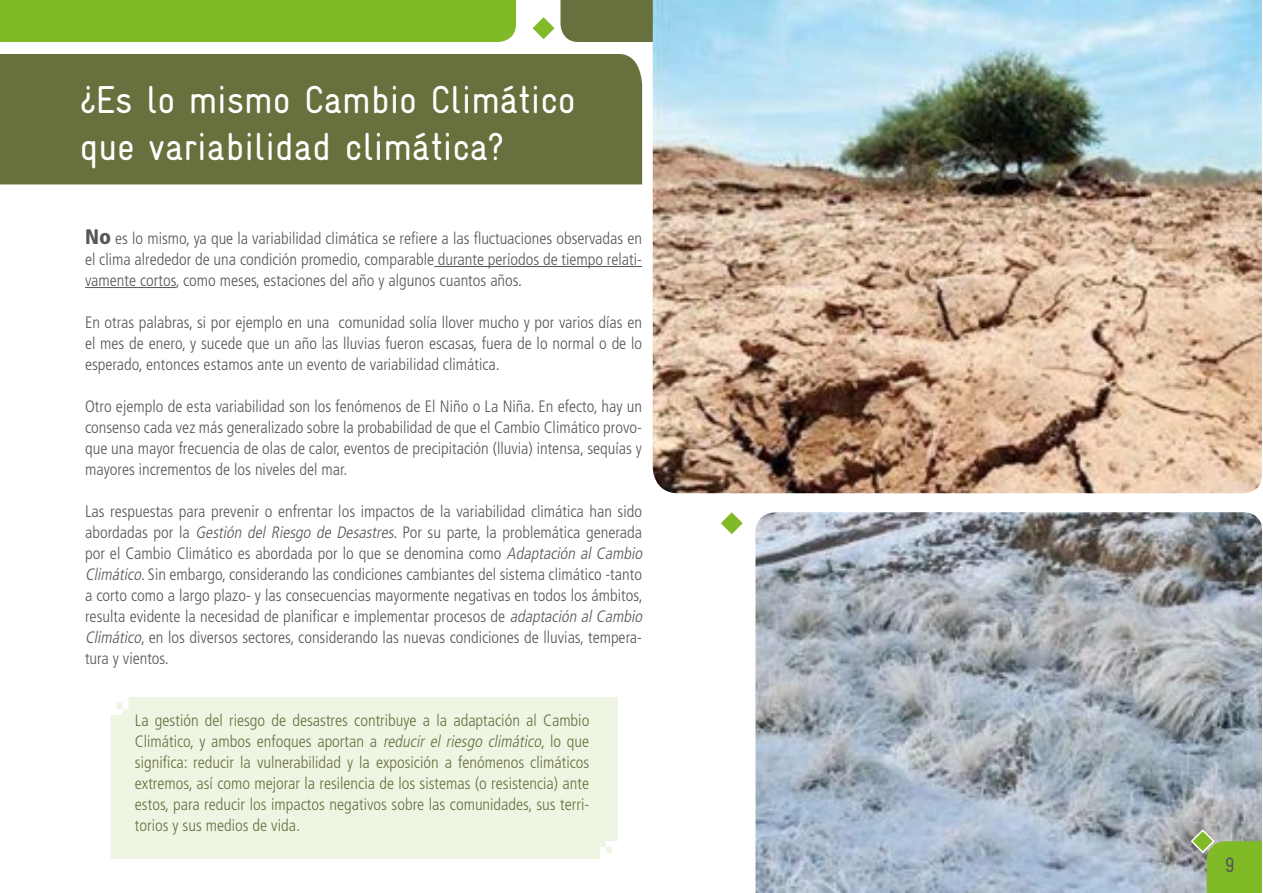
<style>
.page{position:relative;width:1263px;height:893px;background:#fff}
.page>*{position:absolute;margin:0;border:0;box-sizing:border-box;transform-origin:0 0}
.t1{font:condensed 39px/46.8px "Gravur";color:#fff}
.t2{font:condensed 21px "Gravur";color:#575756}
.t3{font:300 condensed 16.5px/21px "Frutiger LT Std";color:#575756;text-align:justify}
.t4{font:300 condensed 16.5px/21px "Frutiger LT Std";color:#68703d;text-align:justify}
.s1{font-weight:900;font-size:21px}
.s2{font-style:italic}
</style>
<div class="page">
<div style="left:516px;top:54px;width:126px;height:130px;background:#68703d"></div>
<hr style="left:434px;top:266px;width:208px;height:1px;background:#575756">
<hr style="left:85px;top:287px;width:91px;height:1px;background:#575756">
<svg style="left:0;top:0;width:516px;height:185px;background:#778a45"></svg>
<svg style="left:533px;top:17px;width:21px;height:22px"></svg>
<div style="left:560px;top:0;width:93px;height:42px;background:#68703d"></div>
<div style="left:111px;top:697px;width:507px;height:162px;background:#eff5e3"></div>
<img style="left:653px;top:0;width:609px;height:493px">
<img style="left:755px;top:512px;width:507px;height:381px">
<svg style="left:721px;top:512px;width:22px;height:22px"></svg>
<svg style="left:1189px;top:828px;width:73px;height:65px;background:#8eb359"></svg>
<h1 class="t1" style="left:80px;top:76px;width:498px">¿Es lo mismo Cambio Climático que variabilidad climática?</h1>
<p class="t3" style="left:85px;top:228px;width:559px"><span class="s1">No</span> es lo mismo, ya que la variabilidad climática se refiere a las fluctuaciones observadas en el clima alrededor de una condición promedio, comparable durante períodos de tiempo relati&shy;vamente cortos, como meses, estaciones del año y algunos cuantos años.</p>
<p class="t3" style="left:85px;top:312px;width:559px">En otras palabras, si por ejemplo en una comunidad solía llover mucho y por varios días en el mes de enero, y sucede que un año las lluvias fueron escasas, fuera de lo normal o de lo esperado, entonces estamos ante un evento de variabilidad climática.</p>
<p class="t3" style="left:85px;top:396px;width:559px">Otro ejemplo de esta variabilidad son los fenómenos de El Niño o La Niña. En efecto, hay un consenso cada vez más generalizado sobre la probabilidad de que el Cambio Climático provo&shy;que una mayor frecuencia de olas de calor, eventos de precipitación (lluvia) intensa, sequías y mayores incrementos de los niveles del mar.</p>
<p class="t3" style="left:85px;top:501px;width:562px;text-align:left">Las respuestas para prevenir o enfrentar los impactos de la variabilidad climática han sido abordadas por la <span class="s2">Gestión del Riesgo de Desastres</span>. Por su parte, la problemática generada por el Cambio Climático es abordada por lo que se denomina como <span class="s2">Adaptación al Cambio Climático</span>. Sin embargo, considerando las condiciones cambiantes del sistema climático -tanto a corto como a largo plazo- y las consecuencias mayormente negativas en todos los ámbitos, resulta evidente la necesidad de planificar e implementar procesos de <span class="s2">adaptación al Cambio Climático</span>, en los diversos sectores, considerando las nuevas condiciones de lluvias, tempera&shy;tura y vientos.</p>
<p class="t4" style="left:135px;top:710px;width:456px">La gestión del riesgo de desastres contribuye a la adaptación al Cambio Climático, y ambos enfoques aportan a <span class="s2">reducir el riesgo climático</span>, lo que significa: reducir la vulnerabilidad y la exposición a fenómenos climáticos extremos, así como mejorar la resilencia de los sistemas (o resistencia) ante estos, para reducir los impactos negativos sobre las comunidades, sus terri&shy;torios y sus medios de vida.</p>
<p class="t2" style="left:1225px;top:853px;width:12px">9</p>
</div>
